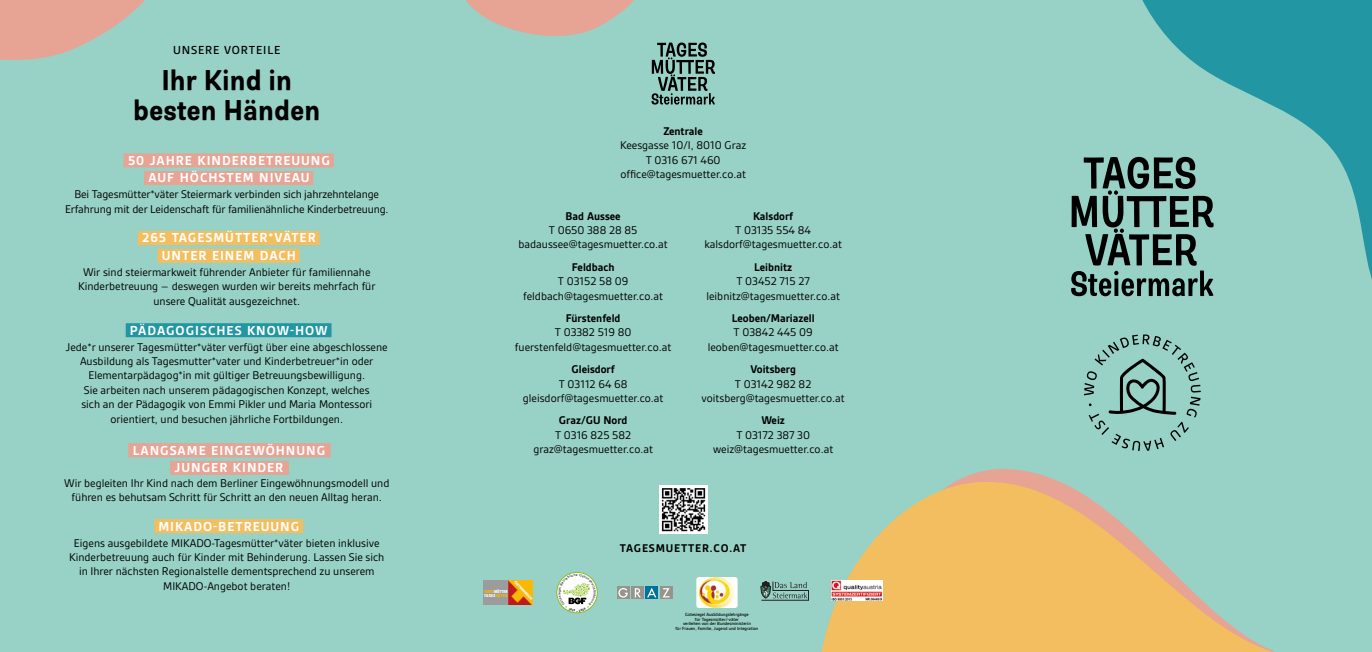
<style>
.page{position:relative;width:1372px;height:652px;background:#98d1c5}
.page>*{position:absolute;margin:0;border:0;box-sizing:border-box;transform-origin:0 0}
.t1{font:700 28.4px/30px "Guzzo";color:#000;text-align:center;scale:.95 1}
.t2{font:700 14px/17.7px "Gesta";letter-spacing:.07em;color:#fff;text-align:center}
.t3{font:500 12.5px "Gesta";letter-spacing:.07em;color:#000}
.t4{font:12px/14.4px "Gesta";color:#000;text-align:center}
.t5{font:700 12px "Gesta";color:#000}
.t6{font:700 12px "Gesta";letter-spacing:.07em;color:#000}
.t7{font:500 4.8px/4.8px "Gesta";color:#000;text-align:center}
.t8{font:3.9px/4px "Switzerland Cond Black Plain";color:#fff}
.t9{font:3.3px "Arial";color:#000}
.t10{font:700 2.9px "Arial";color:#000}
.s1{color:#fbb900}
</style>
<div class="page">
<svg style="left:1126px;top:0;width:246px;height:297px"></svg>
<svg style="left:821px;top:474px;width:454px;height:178px;fill:#f3be5f"></svg>
<svg style="left:0;top:0;width:145px;height:60px"></svg>
<svg style="left:1071px;top:157px;width:143px;height:139px"></svg>
<svg style="left:1084px;top:334px;width:117px;height:117px"></svg>
<svg style="left:466px;top:0;width:249px;height:105px"></svg>
<svg style="left:761px;top:581px;width:48px;height:19px"></svg>
<svg style="left:831px;top:580px;width:51px;height:21px"></svg>
<img style="left:832px;top:581px;width:50px;height:19px">
<img style="left:508px;top:581px;width:25px;height:24px">
<div style="left:484px;top:581px;width:24px;height:24px;background:#9d9c9c"></div>
<div style="left:617px;top:586px;width:13px;height:13px;background:#96948b"></div>
<svg style="left:631px;top:586px;width:13px;height:13px"></svg>
<div style="left:645px;top:586px;width:13px;height:13px;background:#00709c"></div>
<div style="left:660px;top:586px;width:13px;height:13px;background:#96948b"></div>
<svg style="left:618px;top:588px;width:10px;height:10px"></svg>
<svg style="left:635px;top:588px;width:6px;height:9px"></svg>
<svg style="left:663px;top:588px;width:7px;height:9px"></svg>
<svg style="left:647px;top:588px;width:9px;height:9px"></svg>
<div style="left:557px;top:572px;width:40px;height:41px;border:1px solid #8dbe22;border-radius:50%"></div>
<img style="left:659px;top:485px;width:48px;height:49px">
<div style="left:124px;top:153px;width:210px;height:14px;background:#e7a394"></div>
<div style="left:144px;top:171px;width:169px;height:14px;background:#e7a394"></div>
<div style="left:138px;top:231px;width:182px;height:14px;background:#f3be5f"></div>
<div style="left:157px;top:249px;width:143px;height:14px;background:#f3be5f"></div>
<div style="left:126px;top:323px;width:206px;height:14px;background:#2296a3"></div>
<div style="left:128px;top:443px;width:203px;height:14px;background:#e7a394"></div>
<div style="left:170px;top:461px;width:119px;height:14px;background:#e7a394"></div>
<div style="left:154px;top:519px;width:149px;height:14px;background:#f3be5f"></div>
<div style="left:696px;top:577px;width:42px;height:31px;background:#fff;border-radius:2px"></div>
<img style="left:700px;top:578px;width:34px;height:29px">
<svg style="left:558px;top:574px;width:38px;height:38px"></svg>
<p class="t3" style="left:173px;top:43px;width:109px">UNSERE VORTEILE</p>
<h1 class="t1" style="left:133px;top:64px;width:199px">Ihr Kind in besten Händen</h1>
<p class="t2" style="left:128px;top:151px;width:203px">50 JAHRE KINDERBETREUUNG<br>AUF HÖCHSTEM NIVEAU</p>
<p class="t4" style="left:65px;top:187px;width:325px">Bei Tagesmütter*väter Steiermark verbinden sich jahrzehntelange<br>Erfahrung mit der Leidenschaft für familienähnliche Kinderbetreuung.</p>
<p class="t2" style="left:142px;top:229px;width:175px">265 TAGESMÜTTER*VÄTER<br>UNTER EINEM DACH</p>
<p class="t4" style="left:78px;top:265px;width:299px">Wir sind steiermarkweit führender Anbieter für familiennahe<br>Kinderbetreuung – deswegen wurden wir bereits mehrfach für unsere Qualität ausgezeichnet.</p>
<p class="t2" style="left:130px;top:321px;width:199px">PÄDAGOGISCHES KNOW-HOW</p>
<p class="t4" style="left:66px;top:339px;width:323px">Jede*r unserer Tagesmütter*väter verfügt über eine abgeschlossene Ausbildung als Tagesmutter*vater und Kinderbetreuer*in oder Elementarpädagog*in mit gültiger Betreuungsbewilligung.<br>Sie arbeiten nach unserem pädagogischen Konzept, welches<br>sich an der Pädagogik von Emmi Pikler und Maria Montessori orientiert, und besuchen jährliche Fortbildungen.</p>
<p class="t2" style="left:133px;top:441px;width:194px">LANGSAME EINGEWÖHNUNG<br>JUNGER KINDER</p>
<p class="t4" style="left:64px;top:475px;width:327px">Wir begleiten Ihr Kind nach dem Berliner Eingewöhnungsmodell und führen es behutsam Schritt für Schritt an den neuen Alltag heran.</p>
<p class="t2" style="left:158px;top:517px;width:142px">MIKADO-BETREUUNG</p>
<p class="t4" style="left:69px;top:535px;width:317px">Eigens ausgebildete MIKADO-Tagesmütter*väter bieten inklusive Kinderbetreuung auch für Kinder mit Behinderung. Lassen Sie sich in Ihrer nächsten Regionalstelle dementsprechend zu unserem MIKADO-Angebot beraten!</p>
<p class="t5" style="left:663px;top:124px;width:41px">Zentrale</p>
<p class="t4" style="left:620px;top:138px;width:128px">Keesgasse 10/I, 8010 Graz<br>T 0316 671 460 office@tagesmuetter.co.at</p>
<p class="t5" style="left:566px;top:209px;width:57px">Bad Aussee</p>
<p class="t4" style="left:518px;top:223px;width:151px">T 0650 388 28 85 badaussee@tagesmuetter.co.at</p>
<p class="t5" style="left:572px;top:260px;width:44px">Feldbach</p>
<p class="t4" style="left:523px;top:274px;width:141px">T 03152 58 09 feldbach@tagesmuetter.co.at</p>
<p class="t5" style="left:566px;top:311px;width:56px">Fürstenfeld</p>
<p class="t4" style="left:515px;top:325px;width:158px">T 03382 519 80 fuerstenfeld@tagesmuetter.co.at</p>
<p class="t5" style="left:572px;top:363px;width:45px">Gleisdorf</p>
<p class="t4" style="left:523px;top:376px;width:142px">T 03112 64 68 gleisdorf@tagesmuetter.co.at</p>
<p class="t5" style="left:559px;top:414px;width:70px">Graz/GU Nord</p>
<p class="t4" style="left:533px;top:428px;width:121px">T 0316 825 582 graz@tagesmuetter.co.at</p>
<p class="t5" style="left:753px;top:209px;width:42px">Kalsdorf</p>
<p class="t4" style="left:704px;top:223px;width:139px">T 03135 554 84 kalsdorf@tagesmuetter.co.at</p>
<p class="t5" style="left:754px;top:260px;width:40px">Leibnitz</p>
<p class="t4" style="left:706px;top:274px;width:135px">T 03452 715 27 leibnitz@tagesmuetter.co.at</p>
<p class="t5" style="left:732px;top:311px;width:84px">Leoben/Mariazell</p>
<p class="t4" style="left:708px;top:325px;width:132px">T 03842 445 09 leoben@tagesmuetter.co.at</p>
<p class="t5" style="left:750px;top:363px;width:47px">Voitsberg</p>
<p class="t4" style="left:702px;top:376px;width:145px">T 03142 982 82 voitsberg@tagesmuetter.co.at</p>
<p class="t5" style="left:761px;top:414px;width:25px">Weiz</p>
<p class="t4" style="left:713px;top:428px;width:122px">T 03172 387 30 weiz@tagesmuetter.co.at</p>
<p class="t8" style="left:484px;top:589px;width:25px"><span class="s1">TAGES</span>MÜTTER<br>TAGES<span class="s1">VÄTER</span></p>
<p class="t9" style="left:576px;top:573px;width:3px">e</p>
<p class="t10" style="left:576px;top:609px;width:3px">–</p>
<p class="t6" style="left:620px;top:542px;width:128px">TAGESMUETTER.CO.AT</p>
<p class="t7" style="left:675px;top:612px;width:85px">Gütesiegel Ausbildungslehrgänge<br>für Tagesmütter/-väter<br>verliehen von der Bundesministerin<br>für Frauen, Familie, Jugend und Integration</p>
</div>
